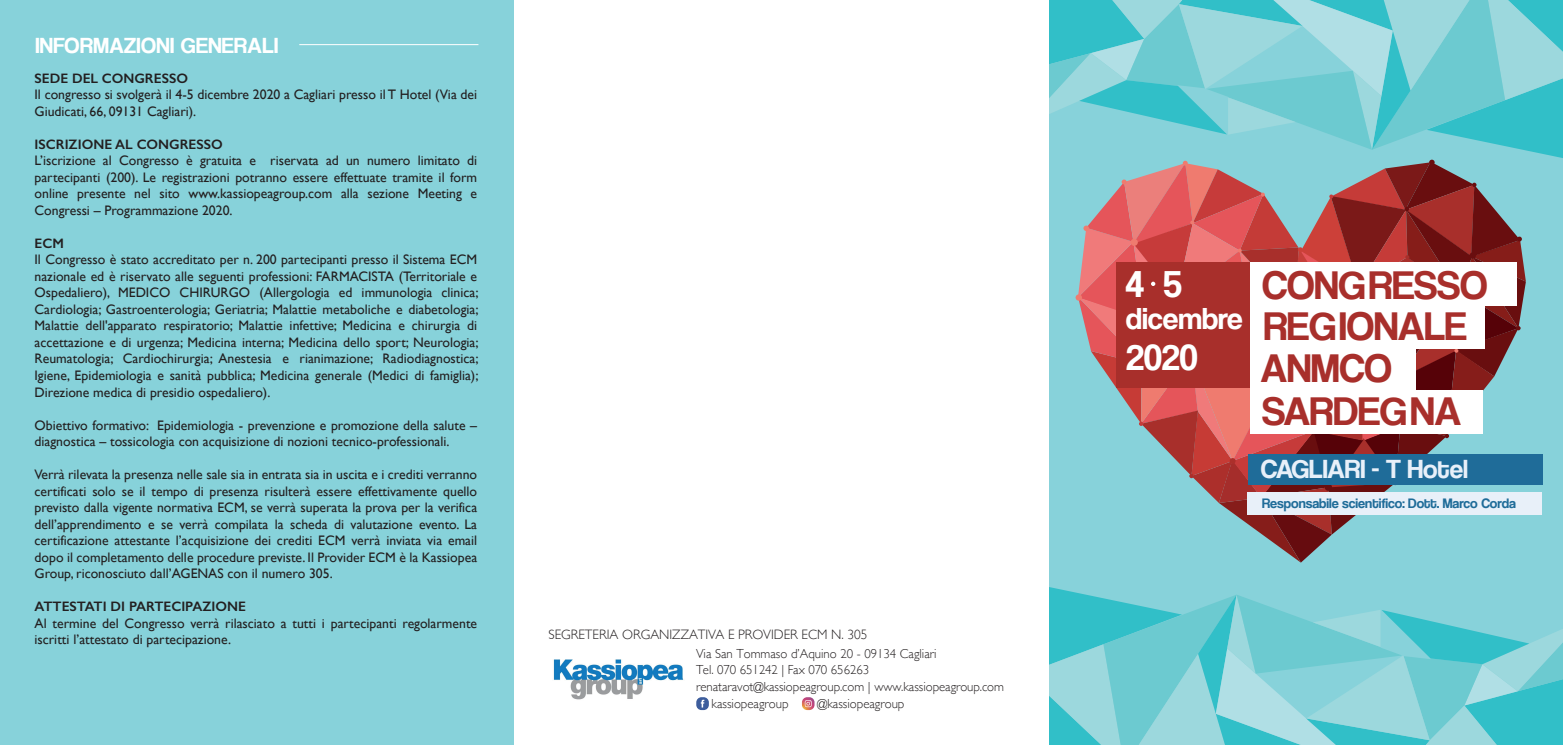
<style>
.page{position:relative;width:1563px;height:745px;background:#fff}
.page>*{position:absolute;margin:0;border:0;box-sizing:border-box;transform-origin:0 0}
.t1{font:41.12px/42px "Coolvetica Rg";color:#a82f2b}
.t2{font:38.5px "Coolvetica Rg";color:#fff}
.t3{font:37.5px "Coolvetica Rg";color:#fff}
.t4{font:31.25px "Coolvetica Rg";color:#fff}
.t5{font:27px "Coolvetica Rg";color:#e8f0f9}
.t6{font:22.5px "Coolvetica Rg";letter-spacing:.02em;color:#fff}
.t7{font:14.12px "Coolvetica Rg";color:#1f6c99}
.t8{font:13.75px/16.5px "Gill Sans";color:#231f20}
.t9{font:600 13.75px "Gill Sans";color:#231f20}
.t10{font:300 13.62px "Gill Sans";color:#231f20}
.t11{font:300 13.12px/16.5px "Gill Sans";color:#231f20}
</style>
<div class="page">
<div style="left:0;top:0;width:514px;height:744px;background:#87d2da"></div>
<hr style="left:299px;top:44px;width:179px;height:1px;background:#fff">
<div style="left:1032px;top:0;width:531px;height:744px;background:#87d2da"></div>
<svg style="left:1049px;top:587px;width:514px;height:157px"></svg>
<div style="left:514px;top:0;width:535px;height:744px;background:#fff"></div>
<img style="left:553px;top:659px;width:131px;height:41px">
<svg style="left:696px;top:696px;width:13px;height:13px"></svg>
<svg style="left:701px;top:699px;width:3px;height:8px"></svg>
<svg style="left:802px;top:697px;width:12px;height:12px"></svg>
<svg style="left:1049px;top:0;width:514px;height:562px"></svg>
<h3 class="t6" style="left:35px;top:32px;width:244px">INFORMAZIONI GENERALI</h3>
<p class="t9" style="left:35px;top:70px;width:155px">SEDE DEL CONGRESSO</p>
<p class="t8" style="left:35px;top:86px;width:444px">Il congresso si svolgerà il 4-5 dicembre 2020 a Cagliari presso il T Hotel (Via dei<br>Giudicati, 66, 09131 Cagliari).</p>
<p class="t9" style="left:35px;top:136px;width:190px">ISCRIZIONE AL CONGRESSO</p>
<p class="t8" style="left:35px;top:152px;width:444px;text-align:justify">L’iscrizione al Congresso è gratuita e riservata ad un numero limitato di partecipanti (200). Le registrazioni potranno essere effettuate tramite il form online presente nel sito www.kassiopeagroup.com alla sezione Meeting e Congressi – Programmazione 2020.</p>
<p class="t9" style="left:35px;top:235px;width:31px">ECM</p>
<p class="t8" style="left:35px;top:251px;width:445px;text-align:justify">Il Congresso è stato accreditato per n. 200 partecipanti presso il Sistema ECM nazionale ed è riservato alle seguenti professioni: FARMACISTA (Territoriale e Ospedaliero), MEDICO CHIRURGO (Allergologia ed immunologia clinica; Cardiologia; Gastroenterologia; Geriatria; Malattie metaboliche e diabetologia; Malattie dell'apparato respiratorio; Malattie infettive; Medicina e chirurgia di accettazione e di urgenza; Medicina interna; Medicina dello sport; Neurologia; Reumatologia; Cardiochirurgia; Anestesia e rianimazione; Radiodiagnostica; Igiene, Epidemiologia e sanità pubblica; Medicina generale (Medici di famiglia); Direzione medica di presidio ospedaliero).</p>
<p class="t8" style="left:35px;top:416px;width:444px">Obiettivo formativo: Epidemiologia - prevenzione e promozione della salute – diagnostica – tossicologia con acquisizione di nozioni tecnico-professionali.</p>
<p class="t8" style="left:35px;top:465px;width:444px;text-align:justify">Verrà rilevata la presenza nelle sale sia in entrata sia in uscita e i crediti verranno certificati solo se il tempo di presenza risulterà essere effettivamente quello previsto dalla vigente normativa ECM, se verrà superata la prova per la verifica dell’apprendimento e se verrà compilata la scheda di valutazione evento. La certificazione attestante l’acquisizione dei crediti ECM verrà inviata via email dopo il completamento delle procedure previste. Il Provider ECM è la Kassiopea Group, riconosciuto dall’AGENAS con il numero 305.</p>
<p class="t9" style="left:35px;top:598px;width:213px">ATTESTATI DI PARTECIPAZIONE</p>
<p class="t8" style="left:35px;top:614px;width:444px">Al termine del Congresso verrà rilasciato a tutti i partecipanti regolarmente iscritti l’attestato di partecipazione.</p>
<p class="t10" style="left:548px;top:623px;width:320px">SEGRETERIA ORGANIZZATIVA E PROVIDER ECM N. 305</p>
<p class="t11" style="left:696px;top:644px;width:309px">Via San Tommaso d’Aquino 20 - 09134 Cagliari<br>Tel. 070 651242 | Fax 070 656263 renataravot@kassiopeagroup.com | www.kassiopeagroup.com</p>
<p class="t11" style="left:711px;top:694px;width:79px">kassiopeagroup</p>
<p class="t11" style="left:817px;top:694px;width:89px">@kassiopeagroup</p>
<h2 class="t2" style="left:1126px;top:261px;width:57px">4 5</h2>
<h3 class="t4" style="left:1126px;top:300px;width:118px">dicembre</h3>
<h3 class="t3" style="left:1126px;top:335px;width:72px">2020</h3>
<h1 class="t1" style="left:1260px;top:263px;width:228px">CONGRESSO<br>REGIONALE<br>ANMCO<br>SARDEGNA</h1>
<h3 class="t5" style="left:1260px;top:452px;width:209px">CAGLIARI - T Hotel</h3>
<p class="t7" style="left:1262px;top:494px;width:255px">Responsabile scientifico: Dott. Marco Corda</p>
</div>
